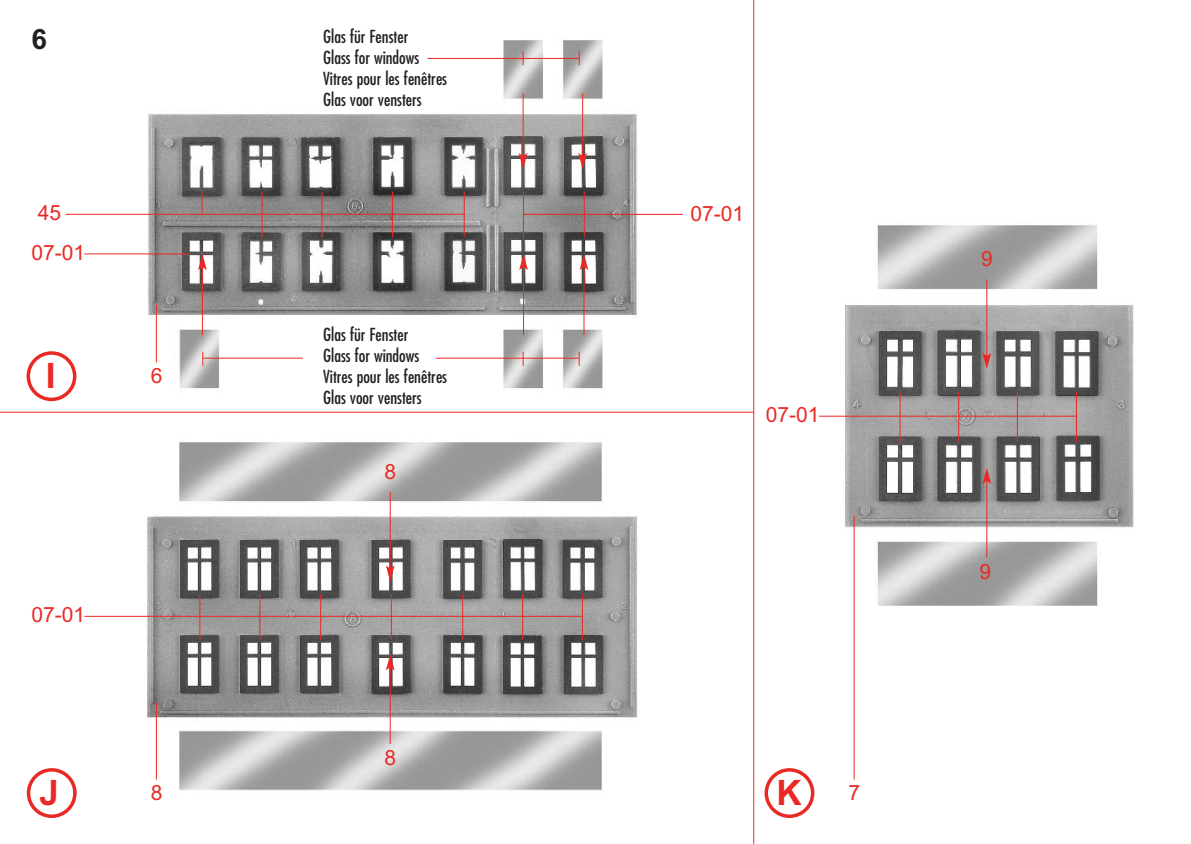
<style>
.page{position:relative;width:1191px;height:844px;background:#fff}
.page>*{position:absolute;margin:0;border:0;box-sizing:border-box;transform-origin:0 0}
.t1{font:700 35px "Arial";color:#ea2924}
.t2{font:700 28px "Arial";color:#231f20}
.t3{font:21px/39.7px "Arial";color:#ea2924}
.t4{font:condensed 17.5px/21px "Futura Std";color:#231f20}
</style>
<div class="page">
<hr style="left:753px;top:0;width:1px;height:843px;background:#ea2924">
<hr style="left:0;top:411px;width:753px;height:1px;background:#ea2924">
<img style="left:141px;top:39px;width:502px;height:351px">
<img style="left:139px;top:442px;width:498px;height:349px">
<img style="left:840px;top:224px;width:294px;height:390px">
<svg style="left:27px;top:351px;width:49px;height:50px"></svg>
<svg style="left:27px;top:768px;width:50px;height:49px"></svg>
<svg style="left:764px;top:768px;width:50px;height:49px"></svg>
<hr style="left:156px;top:702px;width:1px;height:77px;background:#ea2924">
<hr style="left:853px;top:515px;width:1px;height:264px;background:#ea2924">
<hr style="left:156px;top:304px;width:1px;height:58px;background:#ea2924">
<hr style="left:390px;top:491px;width:1px;height:77px;background:#ea2924">
<svg style="left:386px;top:565px;width:8px;height:16px"></svg>
<hr style="left:390px;top:667px;width:1px;height:76px;background:#ea2924">
<svg style="left:386px;top:654px;width:8px;height:16px"></svg>
<hr style="left:986px;top:279px;width:1px;height:77px;background:#ea2924">
<svg style="left:982px;top:353px;width:9px;height:16px"></svg>
<hr style="left:986px;top:481px;width:1px;height:76px;background:#ea2924">
<svg style="left:982px;top:467px;width:9px;height:17px"></svg>
<hr style="left:261px;top:192px;width:1px;height:45px;background:#ea2924">
<hr style="left:199px;top:594px;width:1px;height:45px;background:#ea2924">
<hr style="left:259px;top:594px;width:1px;height:45px;background:#ea2924">
<hr style="left:320px;top:594px;width:1px;height:45px;background:#ea2924">
<hr style="left:391px;top:594px;width:1px;height:45px;background:#ea2924">
<hr style="left:462px;top:594px;width:1px;height:45px;background:#ea2924">
<hr style="left:522px;top:594px;width:1px;height:45px;background:#ea2924">
<hr style="left:582px;top:594px;width:1px;height:45px;background:#ea2924">
<hr style="left:321px;top:192px;width:1px;height:45px;background:#ea2924">
<hr style="left:392px;top:192px;width:1px;height:45px;background:#ea2924">
<hr style="left:464px;top:192px;width:1px;height:45px;background:#ea2924">
<hr style="left:523px;top:192px;width:1px;height:45px;background:#ea2924">
<hr style="left:584px;top:192px;width:1px;height:45px;background:#ea2924">
<svg style="left:202px;top:192px;width:1px;height:22px"></svg>
<hr style="left:84px;top:253px;width:106px;height:1px;background:#ea2924">
<hr style="left:84px;top:615px;width:498px;height:1px;background:#ea2924">
<hr style="left:899px;top:391px;width:1px;height:51px;background:#ea2924">
<hr style="left:958px;top:391px;width:1px;height:51px;background:#ea2924">
<hr style="left:1017px;top:391px;width:1px;height:51px;background:#ea2924">
<hr style="left:1076px;top:391px;width:1px;height:51px;background:#ea2924">
<hr style="left:819px;top:415px;width:257px;height:1px;background:#ea2924">
<hr style="left:65px;top:214px;width:399px;height:1px;background:#ea2924">
<hr style="left:523px;top:214px;width:160px;height:1px;background:#ea2924">
<hr style="left:522px;top:93px;width:1px;height:63px;background:#ea2924">
<svg style="left:519px;top:153px;width:8px;height:16px"></svg>
<svg style="left:522px;top:51px;width:1px;height:14px"></svg>
<svg style="left:578px;top:51px;width:1px;height:14px"></svg>
<hr style="left:582px;top:93px;width:1px;height:63px;background:#ea2924">
<svg style="left:578px;top:153px;width:9px;height:16px"></svg>
<hr style="left:202px;top:267px;width:1px;height:68px;background:#ea2924">
<svg style="left:198px;top:254px;width:9px;height:16px"></svg>
<hr style="left:523px;top:267px;width:1px;height:68px;background:#ea2924">
<svg style="left:519px;top:254px;width:9px;height:16px"></svg>
<hr style="left:583px;top:267px;width:1px;height:68px;background:#ea2924">
<svg style="left:579px;top:254px;width:9px;height:16px"></svg>
<div style="left:321px;top:26px;width:132px;height:86px;background:#fff"></div>
<div style="left:321px;top:324px;width:132px;height:85px;background:#fff"></div>
<hr style="left:427px;top:58px;width:152px;height:1px;background:#ea2924">
<svg style="left:522px;top:351px;width:1px;height:15px"></svg>
<svg style="left:578px;top:351px;width:1px;height:15px"></svg>
<hr style="left:436px;top:357px;width:143px;height:1px;background:#ea2924">
<hr style="left:203px;top:357px;width:100px;height:1px;background:#ea2924">
<svg style="left:202px;top:351px;width:1px;height:15px"></svg>
<h2 class="t2" style="left:32px;top:23px;width:17px">6</h2>
<p class="t4" style="left:323px;top:27px;width:125px">Glas für Fenster<br>Glass for windows<br>Vitres pour les fenêtres<br>Glas voor vensters</p>
<p class="t3" style="left:31px;top:193px;width:55px;text-indent:6px">45<br>07-01</p>
<p class="t3" style="left:690px;top:194px;width:55px">07-01</p>
<h1 class="t1" style="left:46px;top:355px;width:11px">I</h1>
<p class="t3" style="left:151px;top:355px;width:13px">6</p>
<p class="t4" style="left:323px;top:325px;width:125px">Glas für Fenster<br>Glass for windows<br>Vitres pour les fenêtres<br>Glas voor vensters</p>
<p class="t3" style="left:384px;top:451px;width:13px">8</p>
<p class="t3" style="left:766px;top:395px;width:55px">07-01</p>
<p class="t3" style="left:31px;top:595px;width:55px">07-01</p>
<p class="t3" style="left:384px;top:738px;width:13px">8</p>
<h1 class="t1" style="left:40px;top:772px;width:21px">J</h1>
<p class="t3" style="left:151px;top:772px;width:13px">8</p>
<h1 class="t1" style="left:776px;top:772px;width:27px">K</h1>
<p class="t3" style="left:848px;top:772px;width:13px">7</p>
<p class="t3" style="left:981px;top:239px;width:13px">9</p>
<p class="t3" style="left:979px;top:552px;width:13px">9</p>
</div>
